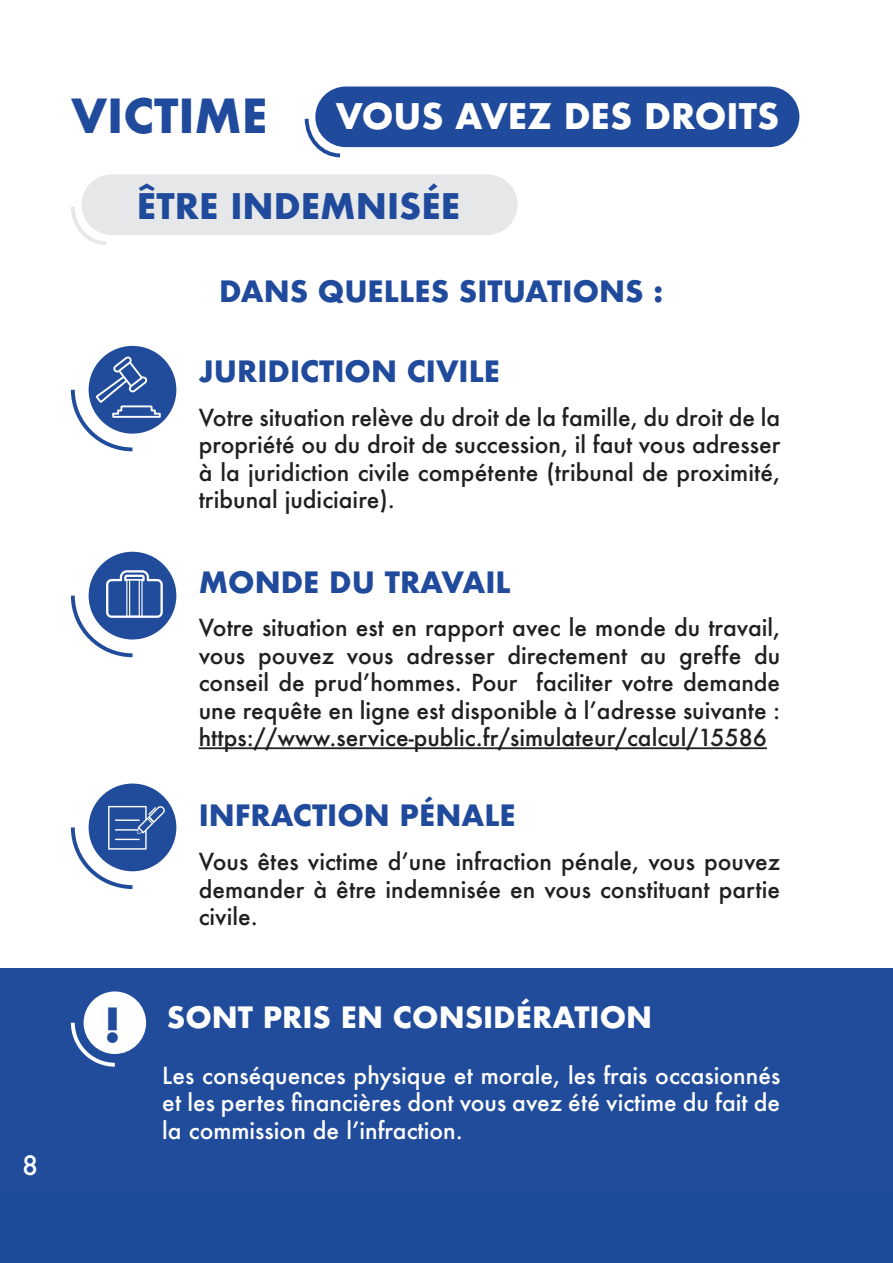
<style>
.page{position:relative;width:893px;height:1263px;background:#fff}
.page>*{position:absolute;margin:0;border:0;box-sizing:border-box;transform-origin:0 0}
.t1{font:700 45.75px "Futura";color:#204a9c}
.t2{font:700 34.35px "Futura";color:#fff}
.t3{font:700 34.35px "Futura";color:#204a9c}
.t4{font:700 28.65px "Futura";color:#204a9c}
.t5{font:700 28.65px "Futura";color:#fff}
.t6{font:500 25.95px "Futura";color:#fff}
.t7{font:500 22.8px/27.5px "Futura";color:#221f1f;text-align:justify}
.t8{font:500 22.8px/27.5px "Futura";color:#fff;text-align:justify}
.s1{font-size:45.75px;color:#214c9c}
</style>
<div class="page">
<div style="left:0;top:968px;width:893px;height:244px;background:#214c9c"></div>
<div style="left:315px;top:87px;width:484px;height:60px;background:#204a9c;border-radius:30px"></div>
<svg style="left:304px;top:115px;width:38px;height:43px"></svg>
<hr style="left:199px;top:747px;width:568px;height:2px;background:#221f1f">
<div style="left:89px;top:346px;width:87px;height:88px;background:#214c9c;border-radius:50%"></div>
<div style="left:89px;top:552px;width:87px;height:87px;background:#214c9c;border-radius:50%"></div>
<div style="left:89px;top:783px;width:87px;height:88px;background:#214c9c;border-radius:50%"></div>
<div style="left:84px;top:991px;width:62px;height:63px;background:#fff;border-radius:50%"></div>
<svg style="left:70px;top:1019px;width:49px;height:48px"></svg>
<svg style="left:70px;top:570px;width:93px;height:88px"></svg>
<svg style="left:70px;top:356px;width:91px;height:96px"></svg>
<svg style="left:70px;top:806px;width:95px;height:83px"></svg>
<div style="left:82px;top:174px;width:436px;height:61px;background:#e6e7e8;border-radius:30px"></div>
<svg style="left:71px;top:203px;width:36px;height:42px"></svg>
<div style="left:0;top:1195px;width:893px;height:68px;background:#1c4b9a"></div>
<p class="t6" style="left:22px;top:1147px;width:17px">8</p>
<h1 class="t1" style="left:71px;top:86px;width:198px">VICTIME</h1>
<h2 class="t2" style="left:336px;top:93px;width:445px">VOUS AVEZ DES DROITS</h2>
<h2 class="t3" style="left:156px;top:183px;width:305px">TRE INDEMNIS…E</h2>
<p class="t4" style="left:219px;top:272px;width:445px">DANS QUELLES SITUATIONS :</p>
<p class="t4" style="left:199px;top:352px;width:303px">JURIDICTION CIVILE</p>
<p class="t7" style="left:199px;top:403px;width:583px">Votre situation relève du droit de la famille, du droit de la propriété ou du droit de succession, il faut vous adresser à la juridiction civile compétente (tribunal de proximité, tribunal judiciaire).</p>
<p class="t4" style="left:199px;top:563px;width:314px">MONDE DU TRAVAIL</p>
<p class="t7" style="left:199px;top:614px;width:583px">Votre situation est en rapport avec le monde du travail, vous pouvez vous adresser directement au greffe du conseil de prudʼhommes. Pour faciliter votre demande une requête en ligne est disponible à lʼadresse suivante : https://www.service-public.fr/simulateur/calcul/15586</p>
<p class="t4" style="left:199px;top:796px;width:319px">INFRACTION P…NALE</p>
<p class="t7" style="left:199px;top:847px;width:583px">Vous êtes victime dʼune infraction pénale, vous pouvez demander à être indemnisée en vous constituant partie civile.</p>
<p class="t5" style="left:104px;top:998px;width:550px"><span class="s1">!</span> SONT PRIS EN CONSID…RATION</p>
<p class="t8" style="left:162px;top:1061px;width:619px">Les conséquences physique et morale, les frais occasionnés et les pertes financières dont vous avez été victime du fait de la commission de lʼinfraction.</p>
</div>
